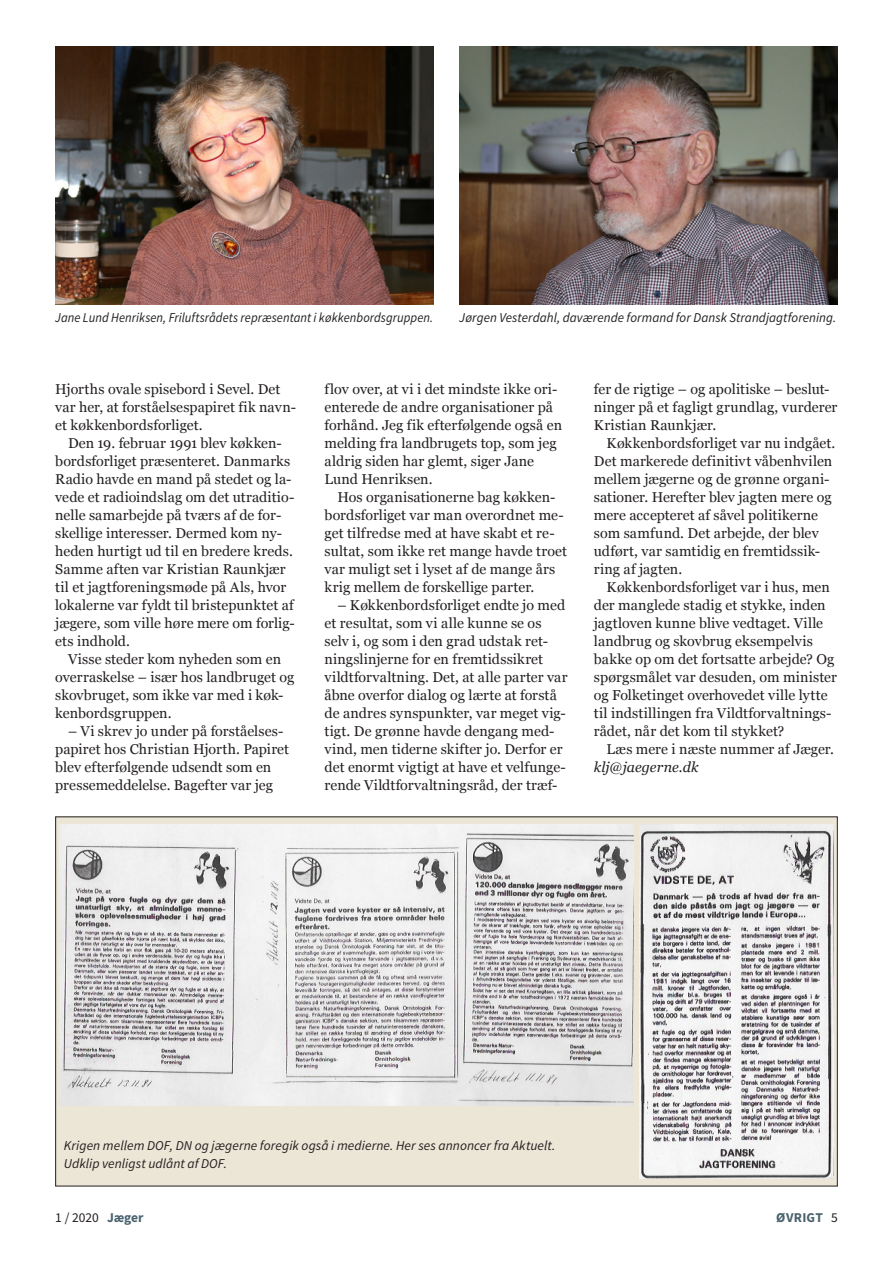
<style>
.page{position:relative;width:893px;height:1263px;background:#fff}
.page>*{position:absolute;margin:0;border:0;box-sizing:border-box;transform-origin:0 0}
.t1{font:14.25px/18px "Georgia";letter-spacing:.005em;color:#231f20}
.t2{font:italic 14.25px "Georgia";letter-spacing:.005em;color:#231f20}
.t3{font:italic 13.5px/18px "Source Sans Pro";letter-spacing:.005em;color:#231f20}
.t4{font:italic 13.5px "Source Sans Pro";letter-spacing:.005em;color:#231f20;scale:.93 1}
.t5{font:13.5px "Source Sans Pro";color:#231f20}
.t6{font:700 13.5px "Source Sans Pro";letter-spacing:.015em;color:#4a626e}
.s1{font-weight:700;color:#4a626e}
.s2{font-weight:400;color:#231f20}
</style>
<div class="page">
<div style="left:56px;top:817px;width:781px;height:369px;background:#ece6d7"></div>
<img style="left:639px;top:825px;width:194px;height:353px">
<img style="left:60px;top:825px;width:574px;height:281px">
<img style="left:459px;top:47px;width:379px;height:257px">
<img style="left:55px;top:47px;width:379px;height:257px">
<p class="t4" style="left:55px;top:309px;width:408px">Jane Lund Henriksen, Friluftsrådets repræsentant i køkkenbordsgruppen.</p>
<p class="t3" style="left:459px;top:309px;width:379px">Jørgen Vesterdahl, daværende formand for Dansk Strandjagtforening.</p>
<p class="t1" style="left:55px;top:381px;width:242px">Hjorths ovale spisebord i Sevel. Det var her, at forståelsespapiret fik navn&shy;et køkkenbordsforliget.</p>
<p class="t1" style="left:55px;top:435px;width:241px;text-indent:13px">Den 19. februar 1991 blev køkken&shy;bordsforliget præsenteret. Danmarks Radio havde en mand på stedet og la&shy;vede et radioindslag om det utraditio&shy;nelle samarbejde på tværs af de for&shy;skellige interesser. Dermed kom ny&shy;heden hurtigt ud til en bredere kreds.<br>Samme aften var Kristian Raunkjær til et jagtforeningsmøde på Als, hvor lokalerne var fyldt til bristepunktet af jægere, som ville høre mere om forlig&shy;ets indhold.</p>
<p class="t1" style="left:55px;top:651px;width:241px;text-indent:13px">Visse steder kom nyheden som en overraskelse – især hos landbruget og skovbruget, som ikke var med i køk&shy;kenbordsgruppen.</p>
<p class="t1" style="left:55px;top:723px;width:235px;text-indent:13px">– Vi skrev jo under på forståelses&shy;papiret hos Christian Hjorth. Papiret blev efterfølgende udsendt som en pressemeddelelse. Bagefter var jeg</p>
<p class="t1" style="left:325px;top:381px;width:239px">flov over, at vi i det mindste ikke ori&shy;enterede de andre organisationer på forhånd. Jeg fik efterfølgende også en melding fra landbrugets top, som jeg aldrig siden har glemt, siger Jane Lund Henriksen.</p>
<p class="t1" style="left:325px;top:489px;width:244px;text-indent:13px">Hos organisationerne bag køkken&shy;bordsforliget var man overordnet me&shy;get tilfredse med at have skabt et re&shy;sultat, som ikke ret mange havde troet var muligt set i lyset af de mange års krig mellem de forskellige parter.</p>
<p class="t1" style="left:325px;top:597px;width:244px;text-indent:13px">– Køkkenbordsforliget endte jo med et resultat, som vi alle kunne se os selv i, og som i den grad udstak ret&shy;ningslinjerne for en fremtidssikret vildtforvaltning. Det, at alle parter var åbne overfor dialog og lærte at forstå de andres synspunkter, var meget vig&shy;tigt. De grønne havde dengang med&shy;vind, men tiderne skifter jo. Derfor er det enormt vigtigt at have et velfunge&shy;rende Vildtforvaltningsråd, der træf-</p>
<p class="t1" style="left:594px;top:381px;width:245px">fer de rigtige – og apolitiske – beslut&shy;ninger på et fagligt grundlag, vurderer<br>Kristian Raunkjær.</p>
<p class="t1" style="left:594px;top:435px;width:243px;text-indent:13px">Køkkenbordsforliget var nu indgået.<br>Det markerede definitivt våbenhvilen mellem jægerne og de grønne organi&shy;sationer. Herefter blev jagten mere og mere accepteret af såvel politikerne som samfund. Det arbejde, der blev udført, var samtidig en fremtidssik&shy;ring af jagten.</p>
<p class="t1" style="left:594px;top:579px;width:245px;text-indent:13px">Køkkenbordsforliget var i hus, men der manglede stadig et stykke, inden jagtloven kunne blive vedtaget. Ville landbrug og skovbrug eksempelvis bakke op om det fortsatte arbejde? Og spørgsmålet var desuden, om minister og Folketinget overhovedet ville lytte til indstillingen fra Vildtforvaltnings&shy;rådet, når det kom til stykket?</p>
<p class="t1" style="left:607px;top:741px;width:229px">Læs mere i næste nummer af Jæger.</p>
<p class="t2" style="left:594px;top:758px;width:106px">klj@jaegerne.dk</p>
<p class="t3" style="left:64px;top:1137px;width:493px">Krigen mellem DOF, DN og jægerne foregik også i medierne. Her ses annoncer fra Aktuelt.<br>Udklip venligst udlånt af DOF.</p>
<p class="t5" style="left:55px;top:1209px;width:90px">1 / 2020 <span class="s1">Jæger</span></p>
<p class="t6" style="left:776px;top:1208px;width:63px">ØVRIGT <span class="s2">5</span></p>
</div>
